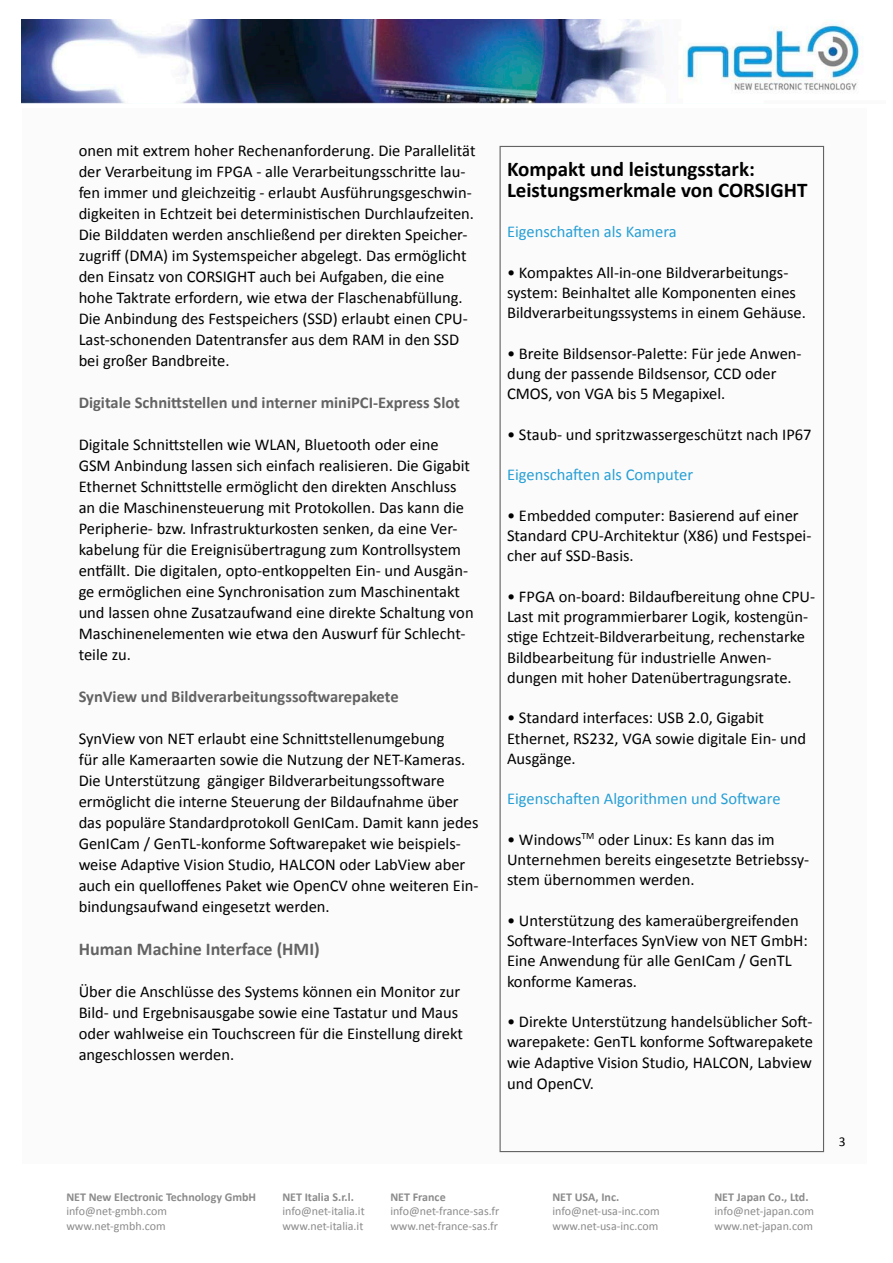
<style>
.page{position:relative;width:893px;height:1263px;background:#fff}
.page>*{position:absolute;margin:0;border:0;box-sizing:border-box;transform-origin:0 0}
.t1{font:700 21px/21px "Calibri";color:#000}
.t2{font:700 18px "Calibri";color:#636363}
.t3{font:16.5px/21px "Calibri";color:#000}
.t4{font:700 16.5px "Calibri";color:#636363}
.t5{font:16.5px "Calibri";color:#279fd5}
.t6{font:13.5px "Calibri";color:#000}
.t7{font:12px "Calibri";color:#8b8b8b}
.t8{font:700 12px "Calibri";color:#8b8b8b}
</style>
<div class="page">
<div style="left:23px;top:108px;width:844px;height:1056px;background:#fbfbfb"></div>
<img style="left:21px;top:19px;width:842px;height:84px">
<p class="t3" style="left:79px;top:140px;width:398px">onen mit extrem hoher Rechenanforderung. Die Parallelität der Verarbeitung im FPGA - alle Verarbeitungsschritte lau&shy;fen immer und gleichzeitig - erlaubt Ausführungsgeschwin&shy;digkeiten in Echtzeit bei deterministischen Durchlaufzeiten.<br>Die Bilddaten werden anschließend per direkten Speicher&shy;zugriff (DMA) im Systemspeicher abgelegt. Das ermöglicht den Einsatz von CORSIGHT auch bei Aufgaben, die eine hohe Taktrate erfordern, wie etwa der Flaschenabfüllung.<br>Die Anbindung des Festspeichers (SSD) erlaubt einen CPU-Last-schonenden Datentransfer aus dem RAM in den SSD bei großer Bandbreite.</p>
<p class="t4" style="left:79px;top:392px;width:383px">Digitale Schnittstellen und interner miniPCI-Express Slot</p>
<p class="t3" style="left:79px;top:434px;width:396px">Digitale Schnittstellen wie WLAN, Bluetooth oder eine GSM Anbindung lassen sich einfach realisieren. Die Gigabit Ethernet Schnittstelle ermöglicht den direkten Anschluss an die Maschinensteuerung mit Protokollen. Das kann die Peripherie- bzw. Infrastrukturkosten senken, da eine Ver&shy;kabelung für die Ereignisübertragung zum Kontrollsystem entfällt. Die digitalen, opto-entkoppelten Ein- und Ausgän&shy;ge ermöglichen eine Synchronisation zum Maschinentakt und lassen ohne Zusatzaufwand eine direkte Schaltung von Maschinenelementen wie etwa den Auswurf für Schlecht&shy;teile zu.</p>
<p class="t4" style="left:79px;top:686px;width:321px">SynView und Bildverarbeitungssoftwarepakete</p>
<p class="t3" style="left:79px;top:728px;width:401px">SynView von NET erlaubt eine Schnittstellenumgebung<br>für alle Kameraarten sowie die Nutzung der NET-Kameras.<br>Die Unterstützung gängiger Bildverarbeitungssoftware ermöglicht die interne Steuerung der Bildaufnahme über das populäre Standardprotokoll GenICam. Damit kann jedes GenICam / GenTL-konforme Softwarepaket wie beispiels&shy;weise Adaptive Vision Studio, HALCON oder LabView aber auch ein quelloffenes Paket wie OpenCV ohne weiteren Ein&shy;bindungsaufwand eingesetzt werden.</p>
<p class="t2" style="left:79px;top:937px;width:243px">Human Machine Interface (HMI)</p>
<p class="t3" style="left:79px;top:980px;width:386px">Über die Anschlüsse des Systems können ein Monitor zur Bild- und Ergebnisausgabe sowie eine Tastatur und Maus oder wahlweise ein Touchscreen für die Einstellung direkt angeschlossen werden.</p>
<p class="t1" style="left:507px;top:158px;width:302px">Kompakt und leistungsstark:<br>Leistungsmerkmale von CORSIGHT</p>
<p class="t5" style="left:507px;top:221px;width:171px">Eigenschaften als Kamera</p>
<p class="t3" style="left:507px;top:262px;width:300px;line-height:20.2px">• Kompaktes All-in-one Bildverarbeitungs&shy;system: Beinhaltet alle Komponenten eines<br>Bildverarbeitungssystems in einem Gehäuse.</p>
<p class="t3" style="left:507px;top:343px;width:296px;line-height:20.2px">• Breite Bildsensor-Palette: Für jede Anwen&shy;dung der passende Bildsensor, CCD oder<br>CMOS, von VGA bis 5 Megapixel.</p>
<p class="t3" style="left:507px;top:424px;width:306px">• Staub- und spritzwassergeschützt nach IP67</p>
<p class="t5" style="left:507px;top:464px;width:188px">Eigenschaften als Computer</p>
<p class="t3" style="left:507px;top:505px;width:306px;line-height:20.2px">• Embedded computer: Basierend auf einer<br>Standard CPU-Architektur (X86) und Festspei&shy;cher auf SSD-Basis.</p>
<p class="t3" style="left:507px;top:586px;width:310px;line-height:20.2px">• FPGA on-board: Bildaufbereitung ohne CPU-Last mit programmierbarer Logik, kostengün&shy;stige Echtzeit-Bildverarbeitung, rechenstarke Bildbearbeitung für industrielle Anwen&shy;dungen mit hoher Datenübertragungsrate.</p>
<p class="t3" style="left:507px;top:708px;width:301px;line-height:20.2px">• Standard interfaces: USB 2.0, Gigabit<br>Ethernet, RS232, VGA sowie digitale Ein- und<br>Ausgänge.</p>
<p class="t5" style="left:507px;top:788px;width:275px">Eigenschaften Algorithmen und Software</p>
<p class="t3" style="left:507px;top:829px;width:304px;line-height:20.2px">• Windows<sup>TM</sup> oder Linux: Es kann das im<br>Unternehmen bereits eingesetzte Betriebssy&shy;stem übernommen werden.</p>
<p class="t3" style="left:507px;top:910px;width:302px;line-height:20.2px">• Unterstützung des kameraübergreifenden Software-Interfaces SynView von NET GmbH:<br>Eine Anwendung für alle GenICam / GenTL konforme Kameras.</p>
<p class="t3" style="left:507px;top:1011px;width:307px;line-height:20.5px;text-align:justify">• Direkte Unterstützung handelsüblicher Soft&shy;warepakete: GenTL konforme Softwarepakete wie Adaptive Vision Studio, HALCON, Labview und OpenCV.</p>
<p class="t8" style="left:66px;top:1189px;width:191px">NET New Electronic Technology GmbH</p>
<p class="t8" style="left:282px;top:1189px;width:73px">NET Italia S.r.l.</p>
<p class="t8" style="left:390px;top:1189px;width:57px">NET France</p>
<p class="t8" style="left:552px;top:1189px;width:68px">NET USA, Inc.</p>
<p class="t8" style="left:714px;top:1189px;width:96px">NET Japan Co., Ltd.</p>
<p class="t7" style="left:66px;top:1203px;width:102px">info@net-gmbh.com</p>
<p class="t7" style="left:282px;top:1203px;width:84px">info@net-italia.it</p>
<p class="t7" style="left:390px;top:1203px;width:111px">info@net-france-sas.fr</p>
<p class="t7" style="left:552px;top:1203px;width:109px">info@net-usa-inc.com</p>
<p class="t7" style="left:714px;top:1203px;width:101px">info@net-japan.com</p>
<p class="t7" style="left:66px;top:1218px;width:101px">www.net-gmbh.com</p>
<p class="t7" style="left:282px;top:1218px;width:83px">www.net-italia.it</p>
<p class="t7" style="left:390px;top:1218px;width:109px">www.net-france-sas.fr</p>
<p class="t7" style="left:552px;top:1218px;width:108px">www.net-usa-inc.com</p>
<p class="t7" style="left:714px;top:1218px;width:100px">www.net-japan.com</p>
<p class="t6" style="left:839px;top:1133px;width:8px">3</p>
</div>
